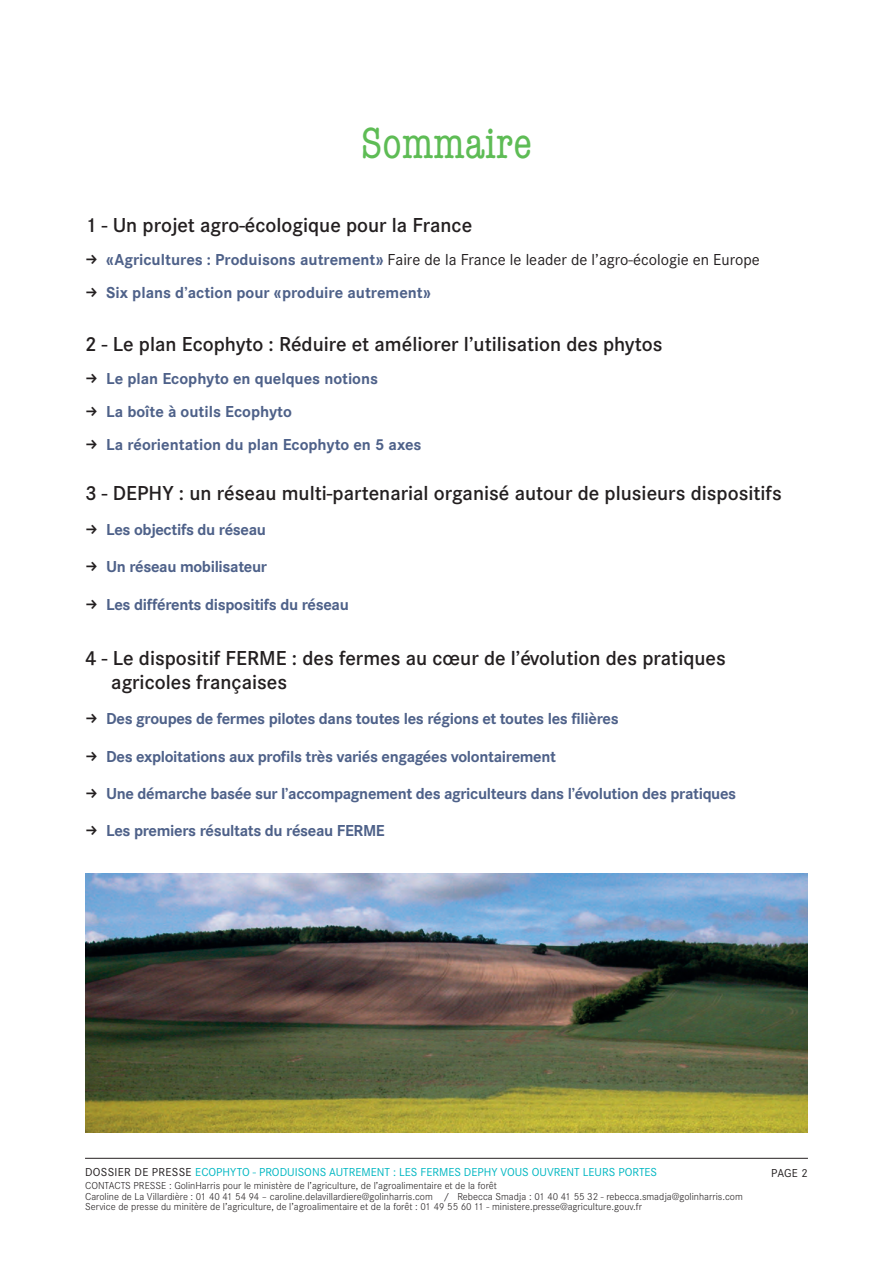
<style>
.page{position:relative;width:893px;height:1263px;background:#fff}
.page>*{position:absolute;margin:0;border:0;box-sizing:border-box;transform-origin:0 0}
.t1{font:condensed 45px "American Typewriter";color:#5ebc55}
.t2{font:600 21px/23.7px "Corporate S";color:#231f20}
.t3{font:700 16.5px "Corporate S";letter-spacing:-.02em;color:#4e6189}
.t4{font:700 16.5px/33px "Corporate S";color:#4e6189}
.t5{font:12px "Corporate S";color:#00b7c2}
.t6{font:12px "Corporate S";color:#231f20}
.t7{font:300 10.5px/10.5px "Corporate S";color:#231f20}
.s1{font-weight:400;color:#231f20}
.s2{color:#231f20}
</style>
<div class="page">
<hr style="left:85px;top:1158px;width:723px;height:1px;background:#231f20">
<img style="left:85px;top:873px;width:723px;height:260px">
<h1 class="t1" style="left:361px;top:119px;width:173px">Sommaire</h1>
<h2 class="t2" style="left:85px;top:213px;width:389px">1 - Un projet agro-écologique pour la France</h2>
<h3 class="t4" style="left:106px;top:242px;width:655px">«Agricultures : Produisons autrement» <span class="s1">FAIRE DE LA FRANCE LE LEADER DE L’AGRO-ÉCOLOGIE EN EUROPE<br></span>Six plans d’action pour «produire autrement»</h3>
<h2 class="t2" style="left:85px;top:332px;width:579px">2 - Le plan Ecophyto : Réduire et améliorer l’utilisation des phytos</h2>
<h3 class="t4" style="left:106px;top:362px;width:317px">Le plan Ecophyto en quelques notions<br>La boîte à outils Ecophyto<br>La réorientation du plan Ecophyto en 5 axes</h3>
<h2 class="t2" style="left:85px;top:481px;width:698px">3 - DEPHY : un réseau multi-partenarial organisé autour de plusieurs dispositifs</h2>
<h3 class="t3" style="left:106px;top:520px;width:161px">Les objectifs du réseau</h3>
<h3 class="t3" style="left:106px;top:557px;width:162px">Un réseau mobilisateur</h3>
<h3 class="t3" style="left:106px;top:594px;width:244px">Les différents dispositifs du réseau</h3>
<h2 class="t2" style="left:111px;top:646px;width:616px;text-indent:-26px">4 - Le dispositif FERME : des fermes au cœur de l’évolution des pratiques agricoles françaises</h2>
<h3 class="t3" style="left:106px;top:709px;width:514px">Des groupes de fermes pilotes dans toutes les régions et toutes les filières</h3>
<h3 class="t3" style="left:106px;top:746px;width:451px">Des exploitations aux profils très variés engagées volontairement</h3>
<h3 class="t3" style="left:106px;top:783px;width:631px">Une démarche basée sur l’accompagnement des agriculteurs dans l’évolution des pratiques</h3>
<h3 class="t3" style="left:106px;top:821px;width:280px">Les premiers résultats du réseau FERME</h3>
<p class="t5" style="left:85px;top:1164px;width:574px"><span class="s2">DOSSIER DE PRESSE</span> ECOPHYTO - PRODUISONS AUTREMENT : LES FERMES DEPHY VOUS OUVRENT LEURS PORTES</p>
<p class="t6" style="left:771px;top:1166px;width:38px">PAGE 2</p>
<p class="t7" style="left:85px;top:1180px;width:659px">CONTACTS PRESSE : GolinHarris pour le ministère de l’agriculture, de l’agroalimentaire et de la forêt<br>Caroline de La Villardière : 01 40 41 54 94 – caroline.delavillardiere@golinharris.com / Rebecca Smadja : 01 40 41 55 32 - rebecca.smadja@golinharris.com<br>Service de presse du minitère de l’agriculture, de l’agroalimentaire et de la forêt : 01 49 55 60 11 - ministere.presse@agriculture.gouv.fr</p>
</div>
